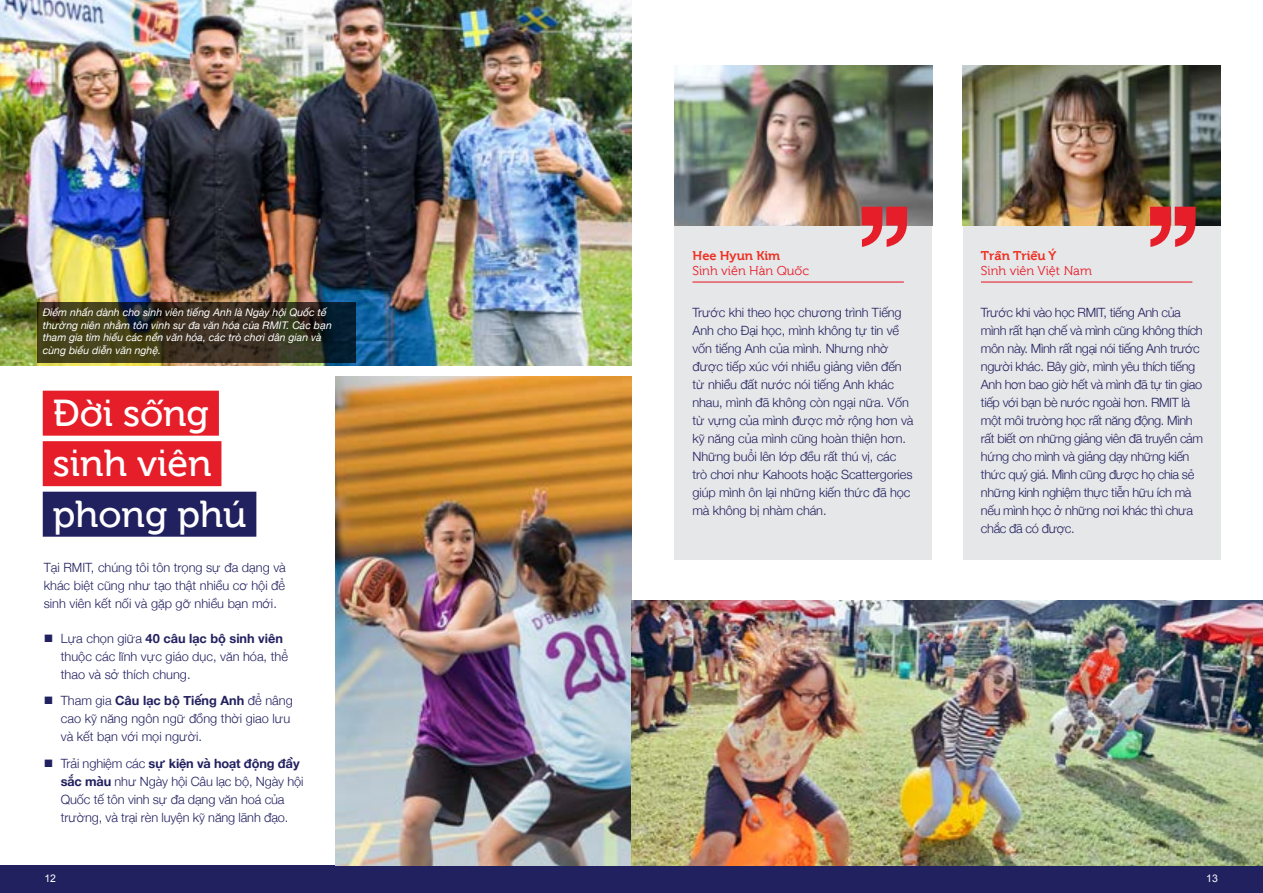
<style>
.page{position:relative;width:1263px;height:893px;background:#fff}
.page>*{position:absolute;margin:0;border:0;box-sizing:border-box;transform-origin:0 0}
.t1{font:37.5px/50.6px "Museo 500";color:#fff}
.t2{font:300 12.75px/18px "Helvetica Neue";letter-spacing:-.01em;color:#222160}
.t3{font:300 12.75px/18px "Helvetica Neue";letter-spacing:-.03em;color:#222160}
.t4{font:12.75px "Museo 300";color:#e61e2a}
.t5{font:12.75px "VN Museo 700";color:#ee3124}
.t6{font:italic 10.5px/12.6px "Helvetica Neue";color:#fff}
.t7{font:10.5px "Arial";color:#fff}
.s1{font-weight:700}
</style>
<div class="page">
<div style="left:0;top:865px;width:1263px;height:28px;background:#222160"></div>
<img style="left:0;top:0;width:631px;height:366px">
<img style="left:336px;top:377px;width:295px;height:488px">
<svg style="left:37px;top:302px;width:318px;height:61px;background:#35321f"></svg>
<div style="left:674px;top:65px;width:258px;height:494px;background:#e6e7e8"></div>
<div style="left:963px;top:65px;width:257px;height:494px;background:#e6e7e8"></div>
<img style="left:674px;top:65px;width:258px;height:161px">
<img style="left:963px;top:65px;width:257px;height:161px">
<svg style="left:861px;top:207px;width:46px;height:40px"></svg>
<svg style="left:1150px;top:207px;width:45px;height:40px"></svg>
<div style="left:43px;top:391px;width:176px;height:45px;background:#e61e2a"></div>
<div style="left:43px;top:441px;width:178px;height:45px;background:#e61e2a"></div>
<div style="left:43px;top:492px;width:213px;height:45px;background:#222160"></div>
<img style="left:631px;top:601px;width:632px;height:264px">
<hr style="left:692px;top:281px;width:212px;height:2px;background:#e61e2a">
<hr style="left:981px;top:281px;width:211px;height:2px;background:#e61e2a">
<p class="t5" style="left:692px;top:245px;width:89px">Hee Hyun Kim</p>
<p class="t4" style="left:692px;top:262px;width:118px">Sinh viên Hàn Quốc</p>
<p class="t5" style="left:981px;top:245px;width:77px">Trần Triều Ý</p>
<p class="t4" style="left:981px;top:262px;width:112px">Sinh viên Việt Nam</p>
<p class="t6" style="left:43px;top:307px;width:291px">Điểm nhấn dành cho sinh viên tiếng Anh là Ngày hội Quốc tế thường niên nhằm tôn vinh sự đa văn hóa của RMIT. Các bạn tham gia tìm hiểu các nền văn hóa, các trò chơi dân gian và cùng biểu diễn văn nghệ.</p>
<p class="t2" style="left:692px;top:303px;width:222px">Trước khi theo học chương trình Tiếng Anh cho Đại học, mình không tự tin về vốn tiếng Anh của mình. Nhưng nhờ được tiếp xúc với nhiều giảng viên đến từ nhiều đất nước nói tiếng Anh khác nhau, mình đã không còn ngại nữa. Vốn từ vựng của mình được mở rộng hơn và kỹ năng của mình cũng hoàn thiện hơn.<br>Những buổi lên lớp đều rất thú vị, các trò chơi như Kahoots hoặc Scattergories giúp mình ôn lại những kiến thức đã học mà không bị nhàm chán.</p>
<p class="t3" style="left:981px;top:303px;width:224px">Trước khi vào học RMIT, tiếng Anh của mình rất hạn chế và mình cũng không thích môn này. Mình rất ngại nói tiếng Anh trước người khác. Bây giờ, mình yêu thích tiếng Anh hơn bao giờ hết và mình đã tự tin giao tiếp với bạn bè nước ngoài hơn. RMIT là một môi trường học rất năng động. Mình rất biết ơn những giảng viên đã truyền cảm hứng cho mình và giảng dạy những kiến thức quý giá. Mình cũng được họ chia sẻ những kinh nghiệm thực tiễn hữu ích mà nếu mình học ở những nơi khác thì chưa chắc đã có được.</p>
<h1 class="t1" style="left:53px;top:384px;width:195px">Đời sống sinh viên phong phú</h1>
<p class="t2" style="left:44px;top:557px;width:244px;text-align:justify">Tại RMIT, chúng tôi tôn trọng sự đa dạng và khác biệt cũng như tạo thật nhiều cơ hội để sinh viên kết nối và gặp gỡ nhiều bạn mới.</p>
<p class="t2" style="left:61px;top:628px;width:229px;text-indent:-17px">■ Lựa chọn giữa <span class="s1">40 câu lạc bộ sinh viên </span>thuộc các lĩnh vực giáo dục, văn hóa, thể thao và sở thích chung.</p>
<p class="t2" style="left:61px;top:691px;width:233px;text-indent:-17px">■ Tham gia <span class="s1">Câu lạc bộ Tiếng Anh</span> để nâng cao kỹ năng ngôn ngữ đồng thời giao lưu và kết bạn với mọi người.</p>
<p class="t2" style="left:61px;top:753px;width:244px;text-indent:-17px">■ Trải nghiệm các <span class="s1">sự kiện và hoạt động đầy sắc màu</span> như Ngày hội Câu lạc bộ, Ngày hội Quốc tế tôn vinh sự đa dạng văn hoá của trường, và trại rèn luyện kỹ năng lãnh đạo.</p>
<p class="t7" style="left:44px;top:872px;width:13px">12</p>
<p class="t7" style="left:1206px;top:872px;width:13px">13</p>
</div>
